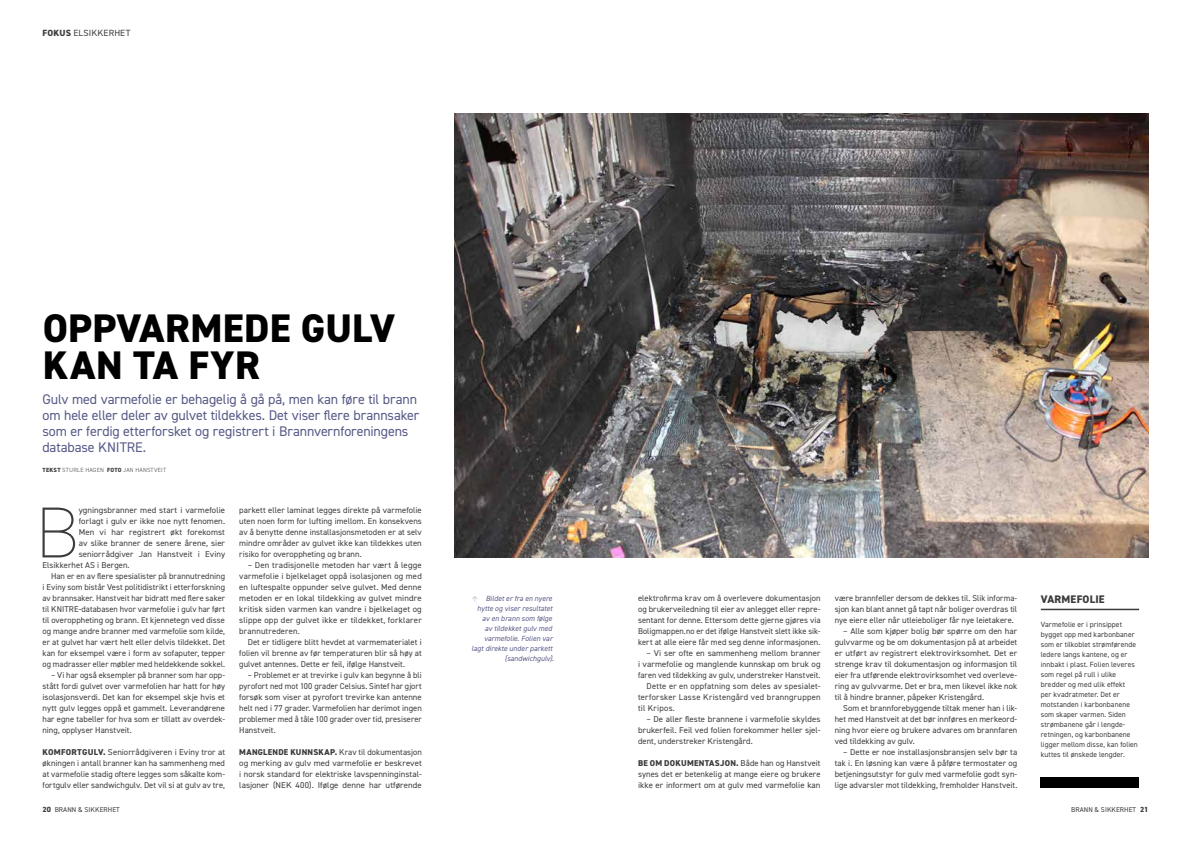
<style>
.page{position:relative;width:1191px;height:842px;background:#fff}
.page>*{position:absolute;margin:0;border:0;box-sizing:border-box;transform-origin:0 0}
.t1{font:200 72.3px "DIN2014";color:#3c3c3b}
.t2{font:800 40px/37px "DIN2014";letter-spacing:.01em;color:#000}
.t3{font:14px/16px "DIN2014";letter-spacing:-.01em;color:#595b88}
.t4{font:800 11px "DIN2014";letter-spacing:.02em;color:#3c3c3b}
.t5{font:9px "DIN2014";letter-spacing:.015em;color:#3c3c3b}
.t6{font:8.5px/11px "DIN2014";letter-spacing:.005em;color:#3c3c3b;text-align:justify}
.t7{font:8.5px "DIN2014";letter-spacing:.025em;color:#3c3c3b}
.t8{font:8.5px "DIN2014";letter-spacing:.03em;color:#3c3c3b}
.t9{font:7.5px/10px "DIN2014";letter-spacing:.01em;color:#3c3c3b}
.t10{font:italic 7.5px/10px "DIN2014";letter-spacing:.005em;color:#595b88;text-align:right}
.t11{font:7px "DIN2014";letter-spacing:.01em;color:#3c3c3b}
.t12{font:300 6px "DIN2014";letter-spacing:.04em;color:#3c3c3b}
.s1{font-weight:800}
.s2{font-weight:300;font-style:normal}
.s3{font-weight:800;font-size:7.5px}
</style>
<div class="page">
<img style="left:455px;top:113px;width:693px;height:444px">
<hr style="left:1040px;top:609px;width:99px;height:1px;background:#3c3c3b">
<div style="left:1040px;top:777px;width:99px;height:11px;background:#000"></div>
<p class="t5" style="left:42px;top:27px;width:89px"><span class="s1">FOKUS</span> ELSIKKERHET</p>
<h2 class="t2" style="left:43px;top:310px;width:354px">OPPVARMEDE GULV<br>KAN TA FYR</h2>
<h3 class="t3" style="left:43px;top:391px;width:378px">Gulv med varmefolie er behagelig å gå på, men kan føre til brann om hele eller deler av gulvet tildekkes. Det viser flere brannsaker som er ferdig etterforsket og registrert i Brannvernforeningens database KNITRE.</h3>
<p class="t12" style="left:43px;top:466px;width:125px"><span class="s1">TEKST</span> STURLE HAGEN <span class="s1">FOTO</span> JAN HANSTVEIT</p>
<h1 class="t1" style="left:36px;top:488px;width:45px">B</h1>
<p class="t6" style="left:79px;top:505px;width:148px">ygningsbranner med start i varmefolie</p>
<p class="t6" style="left:79px;top:516px;width:148px">forlagt i gulv er ikke noe nytt fenomen.</p>
<p class="t6" style="left:79px;top:527px;width:148px">Men vi har registrert økt forekomst</p>
<p class="t6" style="left:79px;top:538px;width:148px">av slike branner de senere årene, sier</p>
<p class="t6" style="left:79px;top:549px;width:148px">seniorrådgiver Jan Hanstveit i Eviny</p>
<p class="t6" style="left:43px;top:560px;width:89px">Elsikkerhet AS i Bergen.</p>
<p class="t6" style="left:51px;top:571px;width:175px">Han er en av flere spesialister på brannutredning</p>
<p class="t6" style="left:43px;top:582px;width:184px">i Eviny som bistår Vest politidistrikt i etterforskning</p>
<p class="t6" style="left:43px;top:593px;width:184px">av brannsaker. Hanstveit har bidratt med flere saker</p>
<p class="t6" style="left:43px;top:604px;width:184px">til KNITRE-databasen hvor varmefolie i gulv har ført</p>
<p class="t6" style="left:43px;top:615px;width:184px">til overoppheting og brann. Et kjennetegn ved disse</p>
<p class="t6" style="left:43px;top:626px;width:184px">og mange andre branner med varmefolie som kilde,</p>
<p class="t6" style="left:43px;top:637px;width:184px">er at gulvet har vært helt eller delvis tildekket. Det</p>
<p class="t6" style="left:43px;top:648px;width:184px">kan for eksempel være i form av sofaputer, tepper</p>
<p class="t6" style="left:43px;top:659px;width:184px">og madrasser eller møbler med heldekkende sokkel.</p>
<p class="t6" style="left:43px;top:670px;width:184px;text-indent:9px">– Vi har også eksempler på branner som har opp&shy;stått fordi gulvet over varmefolien har hatt for høy isolasjonsverdi. Det kan for eksempel skje hvis et nytt gulv legges oppå et gammelt. Leverandørene har egne tabeller for hva som er tillatt av overdek&shy;ning, opplyser Hanstveit.</p>
<p class="t6" style="left:43px;top:747px;width:184px"><span class="s1">KOMFORTGULV.</span> Seniorrådgiveren i Eviny tror at økningen i antall branner kan ha sammenheng med at varmefolie stadig oftere legges som såkalte kom&shy;fortgulv eller sandwichgulv. Det vil si at gulv av tre,</p>
<p class="t6" style="left:239px;top:505px;width:184px">parkett eller laminat legges direkte på varmefolie uten noen form for lufting imellom. En konsekvens av å benytte denne installasjonsmetoden er at selv mindre områder av gulvet ikke kan tildekkes uten risiko for overoppheting og brann.</p>
<p class="t6" style="left:239px;top:560px;width:184px;text-indent:9px">– Den tradisjonelle metoden har vært å legge varmefolie i bjelkelaget oppå isolasjonen og med en luftespalte oppunder selve gulvet. Med denne metoden er en lokal tildekking av gulvet mindre kritisk siden varmen kan vandre i bjelkelaget og slippe opp der gulvet ikke er tildekket, forklarer brannutrederen.</p>
<p class="t6" style="left:239px;top:637px;width:184px;text-indent:9px">Det er tidligere blitt hevdet at varmematerialet i folien vil brenne av før temperaturen blir så høy at gulvet antennes. Dette er feil, ifølge Hanstveit.</p>
<p class="t6" style="left:239px;top:670px;width:184px;text-indent:9px">– Problemet er at trevirke i gulv kan begynne å bli pyrofort ned mot 100 grader Celsius. Sintef har gjort forsøk som viser at pyrofort trevirke kan antenne helt ned i 77 grader. Varmefolien har derimot ingen problemer med å tåle 100 grader over tid, presiserer Hanstveit.</p>
<p class="t6" style="left:239px;top:747px;width:184px"><span class="s1">MANGLENDE KUNNSKAP.</span> Krav til dokumentasjon og merking av gulv med varmefolie er beskrevet i norsk standard for elektriske lavspenninginstal&shy;lasjoner (NEK 400). Ifølge denne har utførende</p>
<p class="t10" style="left:471px;top:593px;width:84px"><span class="s2">↑</span> Bildet er fra en nyere hytte og viser resultatet av en brann som følge<br>av tildekket gulv med varmefolie. Folien var<br>lagt direkte under parkett (sandwichgulv).</p>
<p class="t6" style="left:638px;top:593px;width:184px">elektrofirma krav om å overlevere dokumentasjon og brukerveiledning til eier av anlegget eller repre&shy;sentant for denne. Ettersom dette gjerne gjøres via Boligmappen.no er det ifølge Hanstveit slett ikke sik&shy;kert at alle eiere får med seg denne informasjonen.</p>
<p class="t6" style="left:646px;top:648px;width:175px">– Vi ser ofte en sammenheng mellom branner</p>
<p class="t6" style="left:638px;top:659px;width:184px">i varmefolie og manglende kunnskap om bruk og</p>
<p class="t6" style="left:638px;top:670px;width:184px">faren ved tildekking av gulv, understreker Hanstveit.</p>
<p class="t7" style="left:646px;top:681px;width:175px">Dette er en oppfatning som deles av spesialet-</p>
<p class="t7" style="left:638px;top:692px;width:184px">terforsker Lasse Kristengård ved branngruppen</p>
<p class="t8" style="left:638px;top:703px;width:38px">til Kripos.</p>
<p class="t6" style="left:638px;top:714px;width:184px;text-indent:9px">– De aller fleste brannene i varmefolie skyldes brukerfeil. Feil ved folien forekommer heller sjel&shy;dent, understreker Kristengård.</p>
<p class="t6" style="left:638px;top:758px;width:184px"><span class="s1">BE OM DOKUMENTASJON.</span> Både han og Hanstveit synes det er betenkelig at mange eiere og brukere ikke er informert om at gulv med varmefolie kan</p>
<p class="t6" style="left:834px;top:593px;width:184px">være brannfeller dersom de dekkes til. Slik informa&shy;sjon kan blant annet gå tapt når boliger overdras til nye eiere eller når utleieboliger får nye leietakere.</p>
<p class="t6" style="left:834px;top:626px;width:184px;text-indent:9px">– Alle som kjøper bolig bør spørre om den har gulvvarme og be om dokumentasjon på at arbeidet er utført av registrert elektrovirksomhet. Det er strenge krav til dokumentasjon og informasjon til eier fra utførende elektrovirksomhet ved overleve&shy;ring av gulvvarme. Det er bra, men likevel ikke nok til å hindre branner, påpeker Kristengård.</p>
<p class="t6" style="left:834px;top:703px;width:184px;text-indent:9px">Som et brannforebyggende tiltak mener han i lik&shy;het med Hanstveit at det bør innføres en merkeord&shy;ning hvor eiere og brukere advares om brannfaren ved tildekking av gulv.</p>
<p class="t6" style="left:834px;top:747px;width:184px;text-indent:9px">– Dette er noe installasjonsbransjen selv bør ta tak i. En løsning kan være å påføre termostater og betjeningsutstyr for gulv med varmefolie godt syn&shy;lige advarsler mot tildekking, fremholder Hanstveit.</p>
<p class="t4" style="left:1040px;top:592px;width:65px">VARMEFOLIE</p>
<p class="t9" style="left:1040px;top:619px;width:99px">Varmefolie er i prinsippet bygget opp med karbonbaner som er tilkoblet strømførende ledere langs kantene, og er innbakt i plast. Folien leveres som regel på rull i ulike bredder og med ulik effekt<br>per kvadratmeter. Det er motstanden i karbonbanene som skaper varmen. Siden strømbanene går i lengde&shy;retningen, og karbonbanene ligger mellom disse, kan folien kuttes til ønskede lengder.</p>
<p class="t11" style="left:43px;top:805px;width:79px"><span class="s3">20</span> BRANN &amp; SIKKERHET</p>
<p class="t11" style="left:1071px;top:805px;width:79px">BRANN &amp; SIKKERHET <span class="s3">21</span></p>
</div>
